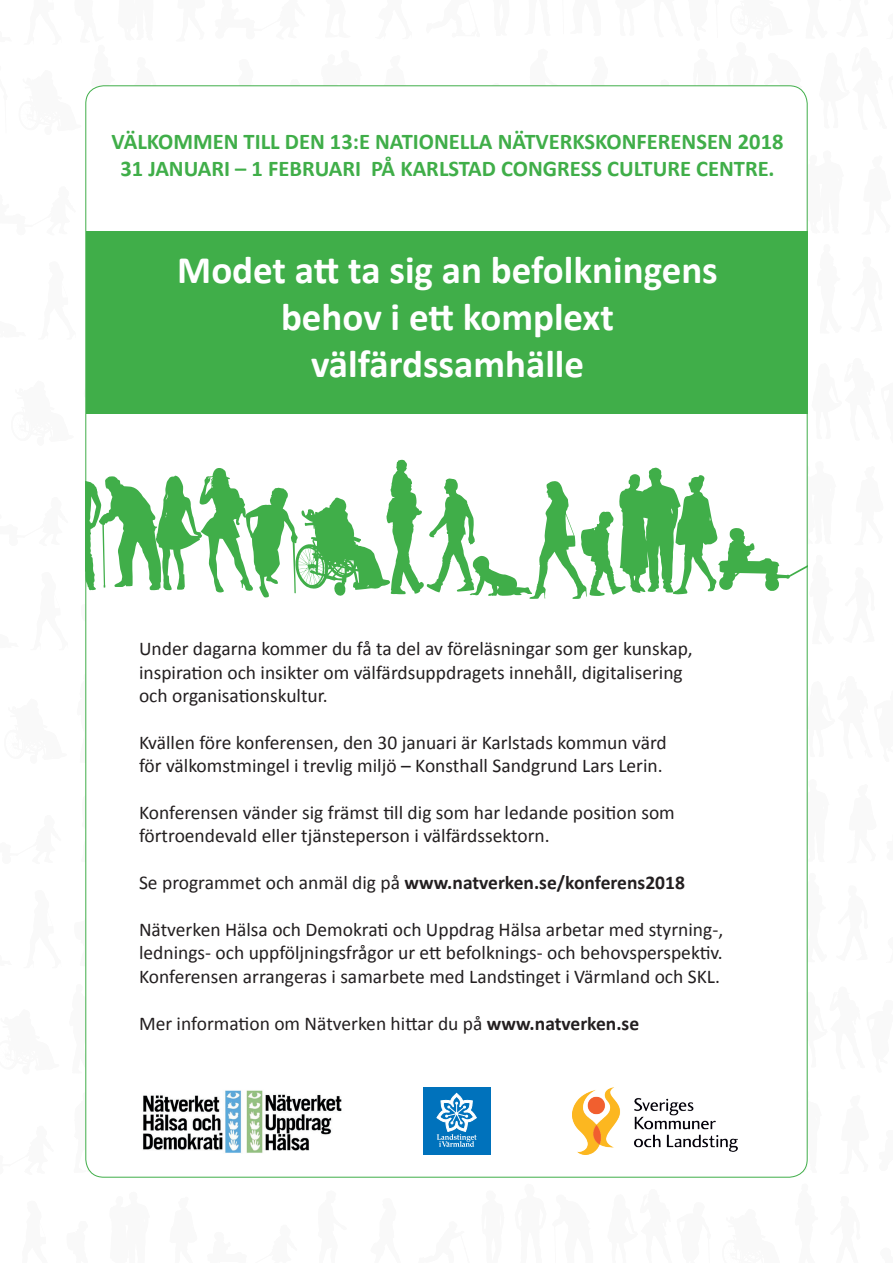
<style>
.page{position:relative;width:893px;height:1263px;background:#fff}
.page>*{position:absolute;margin:0;border:0;box-sizing:border-box;transform-origin:0 0}
.t1{font:700 39px/46.8px "Calibri";color:#fff;text-align:center}
.t2{font:700 22.5px/27px "Calibri";color:#40ae49;text-align:center}
.t3{font:19.5px/23.4px "Calibri";color:#231f20}
.t4{font:700 19.5px "Calibri";color:#231f20}
.s1{font-weight:400}
.s2{font-weight:700}
</style>
<div class="page">
<svg style="left:85px;top:1091px;width:7px;height:82px"></svg>
<svg style="left:801px;top:1089px;width:7px;height:84px"></svg>
<svg style="left:85px;top:984px;width:1px;height:89px"></svg>
<svg style="left:807px;top:986px;width:1px;height:87px"></svg>
<svg style="left:85px;top:910px;width:1px;height:56px"></svg>
<svg style="left:807px;top:873px;width:1px;height:89px"></svg>
<svg style="left:85px;top:780px;width:1px;height:82px"></svg>
<svg style="left:807px;top:779px;width:1px;height:84px"></svg>
<svg style="left:85px;top:673px;width:1px;height:90px"></svg>
<svg style="left:807px;top:676px;width:1px;height:86px"></svg>
<svg style="left:85px;top:355px;width:1px;height:90px"></svg>
<svg style="left:807px;top:150px;width:1px;height:84px"></svg>
<svg style="left:85px;top:85px;width:73px;height:51px"></svg>
<svg style="left:227px;top:85px;width:39px;height:1px"></svg>
<svg style="left:278px;top:85px;width:30px;height:1px"></svg>
<svg style="left:321px;top:85px;width:41px;height:1px"></svg>
<svg style="left:379px;top:85px;width:30px;height:1px"></svg>
<svg style="left:418px;top:85px;width:91px;height:1px"></svg>
<svg style="left:529px;top:85px;width:30px;height:1px"></svg>
<svg style="left:578px;top:85px;width:38px;height:1px"></svg>
<svg style="left:693px;top:85px;width:23px;height:1px"></svg>
<svg style="left:726px;top:85px;width:82px;height:48px"></svg>
<svg style="left:630px;top:85px;width:54px;height:1px"></svg>
<div style="left:86px;top:86px;width:721px;height:1091px;background:#fff;border-radius:18px"></div>
<img style="left:143px;top:1090px;width:199px;height:63px">
<img style="left:573px;top:1087px;width:165px;height:68px">
<div style="left:423px;top:1087px;width:67px;height:68px;background:#0072bc"></div>
<svg style="left:436px;top:1090px;width:55px;height:65px"></svg>
<svg style="left:85px;top:456px;width:296px;height:192px"></svg>
<svg style="left:381px;top:456px;width:427px;height:190px"></svg>
<div style="left:86px;top:231px;width:721px;height:182px;background:#40ae49"></div>
<p class="t2" style="left:112px;top:128px;width:673px">VÄLKOMMEN TILL DEN 13:E NATIONELLA NÄTVERKSKONFERENSEN 2018<br>31 JANUARI – 1 FEBRUARI PÅ KARLSTAD CONGRESS CULTURE CENTRE.</p>
<h1 class="t1" style="left:177px;top:247px;width:542px">Modet att ta sig an befolkningens behov i ett komplext välfärdssamhälle</h1>
<p class="t3" style="left:139px;top:637px;width:555px">Under dagarna kommer du få ta del av föreläsningar som ger kunskap, inspiration och insikter om välfärdsuppdragets innehåll, digitalisering och organisationskultur.</p>
<p class="t3" style="left:139px;top:731px;width:529px">Kvällen före konferensen, den 30 januari är Karlstads kommun värd för välkomstmingel i trevlig miljö – Konsthall Sandgrund Lars Lerin.</p>
<p class="t3" style="left:139px;top:801px;width:537px">Konferensen vänder sig främst till dig som har ledande position som förtroendevald eller tjänsteperson i välfärdssektorn.</p>
<p class="t4" style="left:139px;top:870px;width:547px"><span class="s1">Se programmet och anmäl dig på</span> www.natverken.se/konferens2018</p>
<p class="t3" style="left:139px;top:918px;width:586px;text-align:justify">Nätverken Hälsa och Demokrati och Uppdrag Hälsa arbetar med styrning-, lednings- och uppföljningsfrågor ur ett befolknings- och behovsperspektiv.<br>Konferensen arrangeras i samarbete med Landstinget i Värmland och SKL.</p>
<p class="t3" style="left:139px;top:1011px;width:502px">Mer information om Nätverken hittar du på <span class="s2">www.natverken.se</span></p>
</div>
